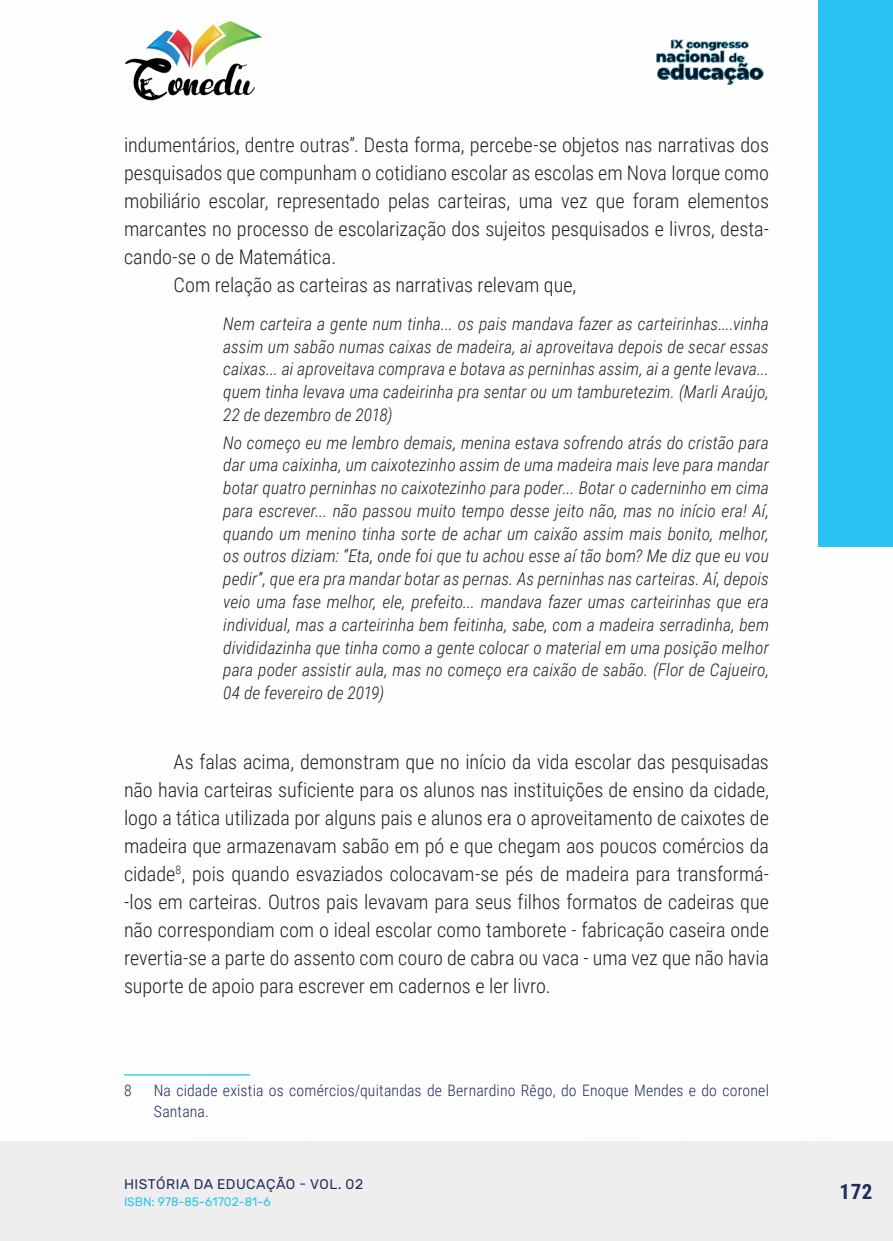
<style>
.page{position:relative;width:893px;height:1241px;background:#fff}
.page>*{position:absolute;margin:0;border:0;box-sizing:border-box;transform-origin:0 0}
.t1{font:700 21px "Roboto Condensed";color:#202d5e}
._9_CORPO{font:300 20.12px/28px "Roboto Condensed";color:#231f20;text-align:justify}
._19_DEPOIMENTO_RELATO{font:italic 300 17.5px/22.8px "Roboto Condensed";letter-spacing:.005em;color:#231f20;text-align:justify}
._24_RODAPE{font:300 15.75px/21px "Roboto Condensed";letter-spacing:.01em;color:#202d5e}
.t2{font:14px "Rubik";letter-spacing:.035em;color:#202d5e}
.t3{font:12.25px "Rubik";color:#29c4f3}
</style>
<div class="page">
<div style="left:0;top:1141px;width:893px;height:99px;background:#eeeeef"></div>
<img style="left:125px;top:20px;width:137px;height:81px">
<img style="left:656px;top:39px;width:108px;height:46px">
<div style="left:819px;top:0;width:74px;height:546px;background:#29c4f3"></div>
<hr style="left:124px;top:1073px;width:126px;height:2px;background:#29c4f3">
<p class="_9_CORPO" style="left:124px;top:130px;width:646px">indumentários, dentre outras”. Desta forma, percebe-se objetos nas narrativas dos pesquisados que compunham o cotidiano escolar as escolas em Nova Iorque como mobiliário escolar, representado pelas carteiras, uma vez que foram elementos marcantes no processo de escolarização dos sujeitos pesquisados e livros, desta&shy;cando-se o de Matemática.</p>
<p class="_9_CORPO" style="left:174px;top:270px;width:404px">Com relação as carteiras as narrativas relevam que,</p>
<p class="_19_DEPOIMENTO_RELATO" style="left:223px;top:311px;width:547px">Nem carteira a gente num tinha... os pais mandava fazer as carteirinhas....vinha assim um sabão numas caixas de madeira, ai aproveitava depois de secar essas caixas... ai aproveitava comprava e botava as perninhas assim, ai a gente levava... quem tinha levava uma cadeirinha pra sentar ou um tamburetezim. (Marli Araújo, 22 de dezembro de 2018)</p>
<p class="_19_DEPOIMENTO_RELATO" style="left:223px;top:430px;width:547px">No começo eu me lembro demais, menina estava sofrendo atrás do cristão para dar uma caixinha, um caixotezinho assim de uma madeira mais leve para mandar botar quatro perninhas no caixotezinho para poder... Botar o caderninho em cima para escrever... não passou muito tempo desse jeito não, mas no início era! Aí, quando um menino tinha sorte de achar um caixão assim mais bonito, melhor, os outros diziam: “Eta, onde foi que tu achou esse aí tão bom? Me diz que eu vou pedir”, que era pra mandar botar as pernas. As perninhas nas carteiras. Aí, depois veio uma fase melhor, ele, prefeito... mandava fazer umas carteirinhas que era individual, mas a carteirinha bem feitinha, sabe, com a madeira serradinha, bem divididazinha que tinha como a gente colocar o material em uma posição melhor para poder assistir aula, mas no começo era caixão de sabão. (Flor de Cajueiro, 04 de fevereiro de 2019)</p>
<p class="_9_CORPO" style="left:124px;top:746px;width:646px;text-indent:50px">As falas acima, demonstram que no início da vida escolar das pesquisadas não havia carteiras suficiente para os alunos nas instituições de ensino da cidade, logo a tática utilizada por alguns pais e alunos era o aproveitamento de caixotes de madeira que armazenavam sabão em pó e que chegam aos poucos comércios da cidade<sup>8</sup>, pois quando esvaziados colocavam-se pés de madeira para transformá--los em carteiras. Outros pais levavam para seus filhos formatos de cadeiras que não correspondiam com o ideal escolar como tamborete - fabricação caseira onde revertia-se a parte do assento com couro de cabra ou vaca - uma vez que não havia suporte de apoio para escrever em cadernos e ler livro.</p>
<p class="_24_RODAPE" style="left:124px;top:1078px;width:9px">8</p>
<p class="_24_RODAPE" style="left:154px;top:1078px;width:617px">Na cidade existia os comércios/quitandas de Bernardino Rêgo, do Enoque Mendes e do coronel<br>Santana.</p>
<p class="t2" style="left:124px;top:1175px;width:241px">HISTÓRIA DA EDUCAÇÃO - VOL. 02</p>
<p class="t3" style="left:124px;top:1194px;width:148px">ISBN: 978-85-61702-81-6</p>
<p class="t1" style="left:839px;top:1176px;width:34px">172</p>
</div>
